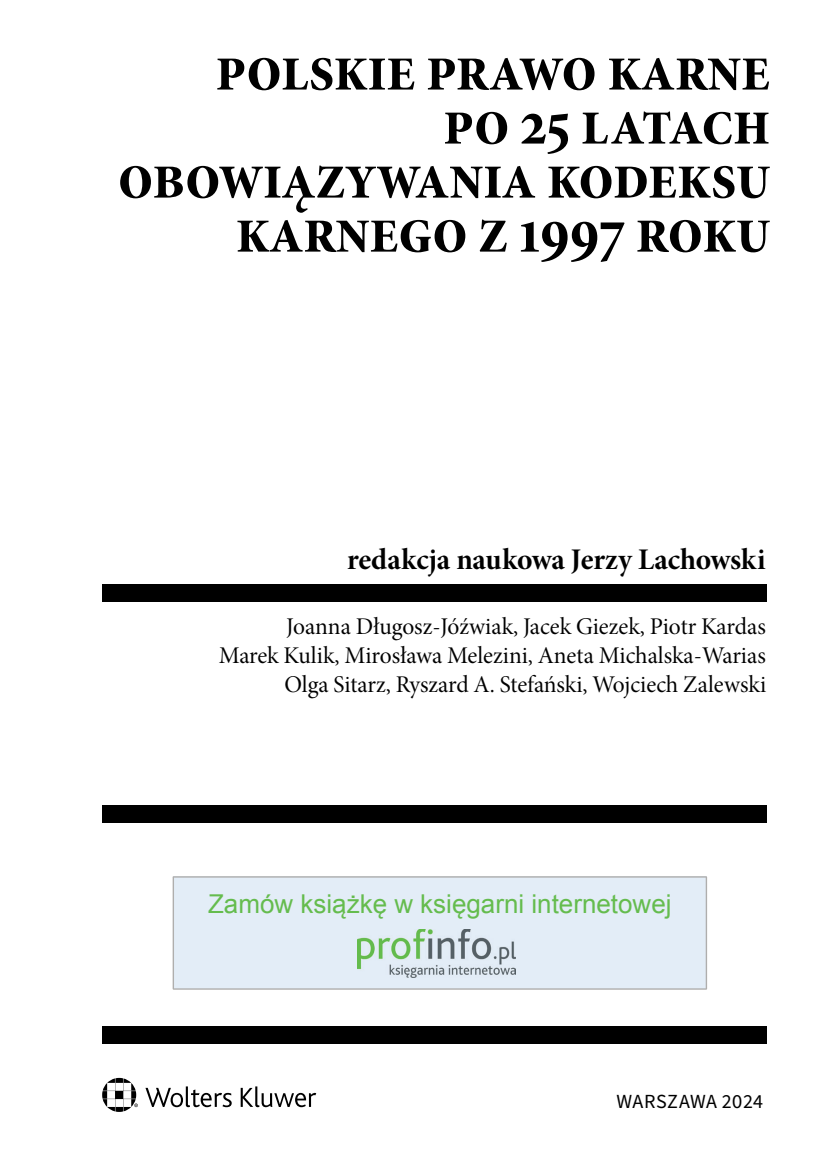
<style>
.page{position:relative;width:823px;height:1163px;background:#fff}
.page>*{position:absolute;margin:0;border:0;box-sizing:border-box;transform-origin:0 0}
.FRONT__tytul_4_linijki{font:66px/54px "Minion Pro Bold Cn Subh";letter-spacing:-.01em;color:#000;text-align:right}
.FRONT__autorzy{font:30px "Minion Pro Bold Subh";letter-spacing:-.005em;color:#000}
.t1{font:26px "Arial";color:#65bc4e}
.FRONT__tekst_dodatkowy_drobny{font:24px/28.8px "Minion Pro Subh";color:#000;text-align:right}
.FRONT__numer_wydania{font:20px "Source Sans Pro";letter-spacing:.01em;color:#000}
</style>
<div class="page">
<svg style="left:102px;top:1077px;width:214px;height:34px"></svg>
<div style="left:102px;top:584px;width:663px;height:17px;background:#000"></div>
<div style="left:102px;top:1026px;width:663px;height:17px;background:#000"></div>
<div style="left:102px;top:805px;width:663px;height:17px;background:#000"></div>
<div style="left:172px;top:876px;width:534px;height:113px;background:#e3edf7"></div>
<div style="left:181px;top:893px;width:517px;height:34px;background:#e3edf7"></div>
<div style="left:357px;top:928px;width:165px;height:51px;background:#e3edf7"></div>
<img style="left:357px;top:929px;width:158px;height:48px">
<p class="FRONT__tytul_4_linijki" style="left:215px;top:41px;width:556px">Polskie prawo karne</p>
<p class="FRONT__tytul_4_linijki" style="left:118px;top:95px;width:653px">po 25 latach obowiązywania Kodeksu karnego z 1997 roku</p>
<p class="FRONT__autorzy" style="left:347px;top:538px;width:420px">redakcja naukowa Jerzy Lachowski</p>
<p class="FRONT__tekst_dodatkowy_drobny" style="left:219px;top:612px;width:548px">Joanna Długosz-Jóźwiak, Jacek Giezek, Piotr Kardas<br>Marek Kulik, Mirosława Melezini, Aneta Michalska-Warias<br>Olga Sitarz, Ryszard A. Stefański, Wojciech Zalewski</p>
<p class="t1" style="left:208px;top:886px;width:465px">Zamów książkę w księgarni internetowej</p>
<p class="FRONT__numer_wydania" style="left:616px;top:1087px;width:148px">WARSZAWA 2024</p>
</div>
